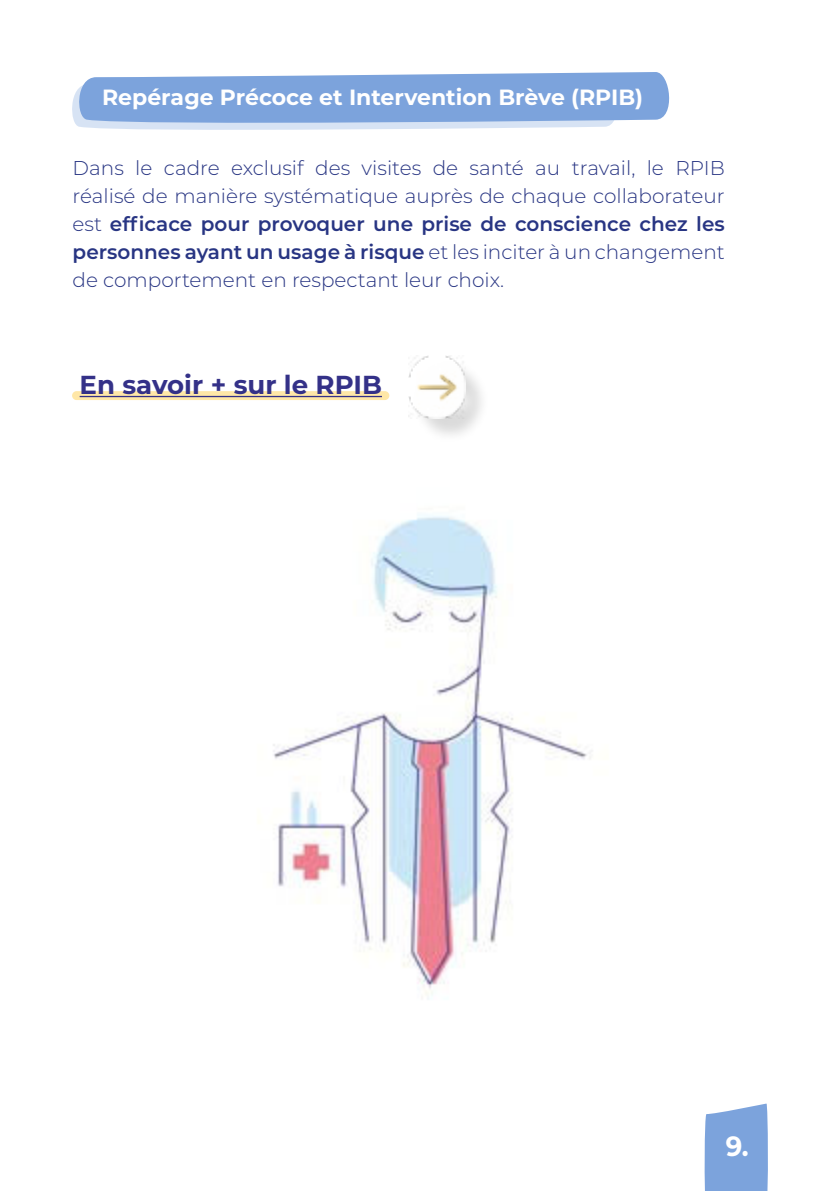
<style>
.page{position:relative;width:840px;height:1191px;background:#fff}
.page>*{position:absolute;margin:0;border:0;box-sizing:border-box;transform-origin:0 0}
.t1{font:700 27.8px "Montserrat";color:#fff;scale:.93 1}
.t2{font:700 26px "Montserrat";color:#343188}
.t3{font:700 22px "Montserrat";color:#fff}
.t4{font:300 20px/28px "Montserrat";color:#283583;text-align:justify}
.s1{font-weight:600}
</style>
<div class="page">
<svg style="left:72px;top:72px;width:598px;height:58px;background:#93b3e2"></svg>
<svg style="left:72px;top:391px;width:317px;height:9px;background:#f7e0a7"></svg>
<div style="left:411px;top:359px;width:78px;height:84px;background:#000;opacity:.15"></div>
<img style="left:408px;top:356px;width:57px;height:62px">
<hr style="left:80px;top:396px;width:302px;height:1px;background:#343188">
<svg style="left:704px;top:1103px;width:64px;height:88px;background:#87abdf"></svg>
<img style="left:273px;top:515px;width:318px;height:484px">
<p class="t3" style="left:102px;top:85px;width:542px">Repérage Précoce et Intervention Brève (RPIB)</p>
<p class="t4" style="left:73px;top:155px;width:653px">Dans le cadre exclusif des visites de santé au travail, le RPIB réalisé de manière systématique auprès de chaque collaborateur est <span class="s1">efficace pour provoquer une prise de conscience chez les personnes ayant un usage à risque</span> et les inciter à un changement de comportement en respectant leur choix.</p>
<h2 class="t2" style="left:80px;top:370px;width:303px">En savoir + sur le RPIB</h2>
<h1 class="t1" style="left:725px;top:1131px;width:26px">9.</h1>
</div>
